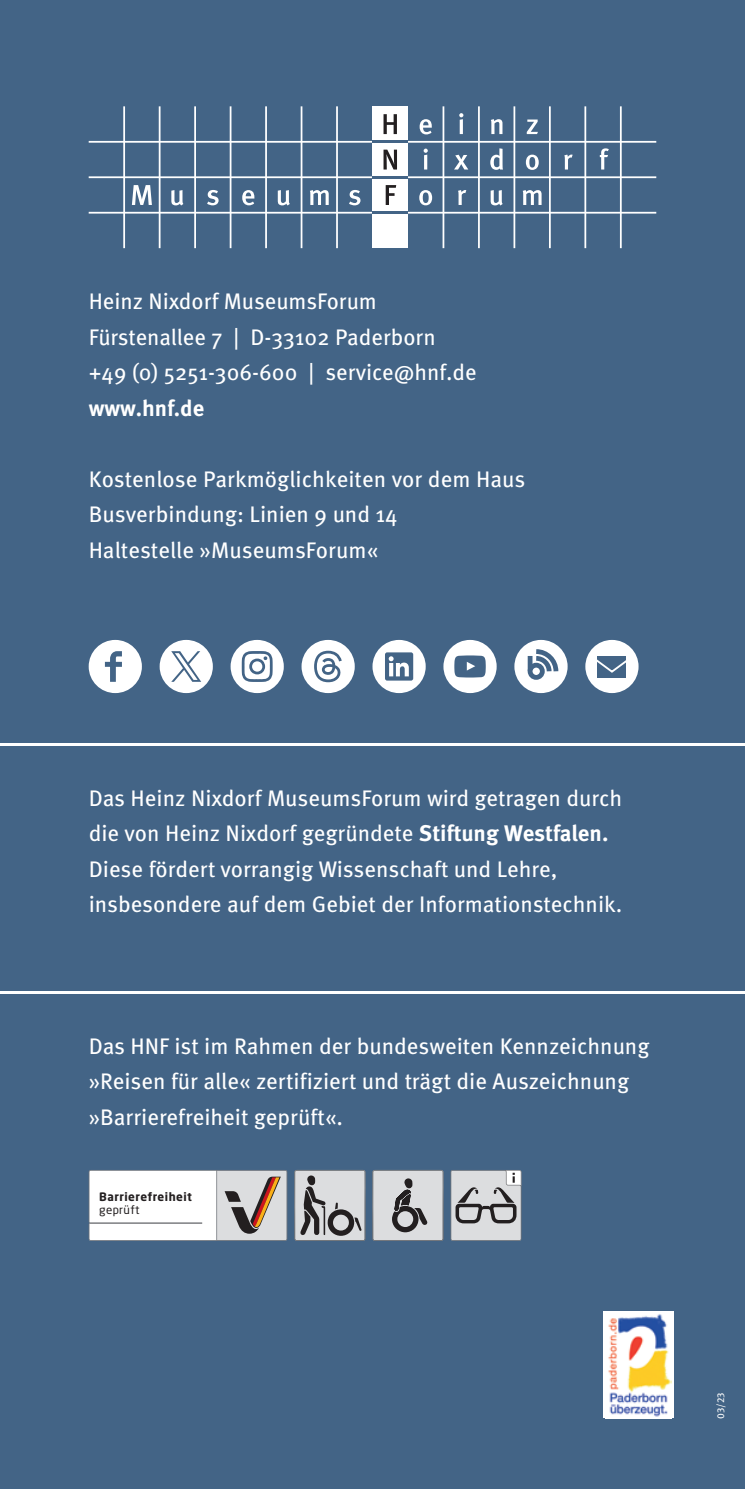
<style>
.page{position:relative;width:745px;height:1489px;background:#fff}
.page>*{position:absolute;margin:0;border:0;box-sizing:border-box;transform-origin:0 0}
.t1{font:22.5px/35.5px "Meta OT";color:#fff}
.t2{font:700 22.5px "Meta OT";color:#fff}
.t3{font:700 11.5px "Neo Sans Pro";letter-spacing:.04em;color:#231f20}
.t4{font:11.5px "Neo Sans Pro";letter-spacing:.03em;color:#231f20}
.t5{font:10px "Meta OT";color:#fff}
.s1{font-weight:700}
</style>
<div class="page">
<div style="left:0;top:0;width:744px;height:742px;background:#436486"></div>
<div style="left:0;top:746px;width:744px;height:244px;background:#436486"></div>
<div style="left:0;top:994px;width:744px;height:494px;background:#436486"></div>
<svg style="left:89px;top:106px;width:567px;height:142px"></svg>
<hr style="left:372px;top:212px;width:35px;height:2px;background:#436486">
<hr style="left:372px;top:176px;width:35px;height:2px;background:#436486">
<hr style="left:372px;top:141px;width:35px;height:2px;background:#436486">
<svg style="left:294px;top:1170px;width:71px;height:70px;background:#b2b2b4"></svg>
<svg style="left:372px;top:1170px;width:71px;height:70px;background:#bebec0"></svg>
<svg style="left:450px;top:1170px;width:71px;height:70px;background:#bebec0"></svg>
<svg style="left:89px;top:1170px;width:198px;height:70px;background:#e5e2e1"></svg>
<div style="left:301px;top:640px;width:53px;height:53px;background:#fff;border-radius:50%"></div>
<svg style="left:314px;top:650px;width:27px;height:32px"></svg>
<div style="left:89px;top:640px;width:53px;height:53px;background:#fff;border-radius:50%"></div>
<svg style="left:105px;top:651px;width:17px;height:30px"></svg>
<div style="left:230px;top:640px;width:53px;height:53px;background:#fff;border-radius:50%"></div>
<svg style="left:241px;top:651px;width:31px;height:31px"></svg>
<div style="left:159px;top:640px;width:54px;height:53px;background:#fff;border-radius:50%"></div>
<svg style="left:171px;top:651px;width:30px;height:30px"></svg>
<div style="left:585px;top:640px;width:53px;height:53px;background:#fff;border-radius:50%"></div>
<div style="left:597px;top:656px;width:29px;height:21px;background:#436486"></div>
<svg style="left:597px;top:659px;width:29px;height:14px"></svg>
<div style="left:514px;top:640px;width:53px;height:53px;background:#fff;border-radius:50%"></div>
<div style="left:527px;top:662px;width:17px;height:17px;border:5px solid #436486;border-radius:50%"></div>
<svg style="left:527px;top:646px;width:33px;height:30px"></svg>
<div style="left:443px;top:640px;width:53px;height:53px;background:#fff;border-radius:50%"></div>
<svg style="left:454px;top:655px;width:31px;height:22px"></svg>
<div style="left:372px;top:640px;width:53px;height:53px;background:#fff;border-radius:50%"></div>
<div style="left:385px;top:652px;width:28px;height:28px;background:#436486;border-radius:2px"></div>
<svg style="left:388px;top:656px;width:20px;height:20px"></svg>
<div style="left:602px;top:1311px;width:71px;height:106px;background:#fff"></div>
<img style="left:608px;top:1314px;width:63px;height:103px">
<p class="t1" style="left:89px;top:284px;width:389px">Heinz Nixdorf MuseumsForum<br>Fürstenallee 7 | D-33102 Paderborn +49 (0) 5251-306-600 | service@hnf.de</p>
<p class="t2" style="left:89px;top:394px;width:117px">www.hnf.de</p>
<p class="t1" style="left:89px;top:461px;width:438px">Kostenlose Parkmöglichkeiten vor dem Haus<br>Busverbindung: Linien 9 und 14<br>Haltestelle »MuseumsForum«</p>
<p class="t1" style="left:89px;top:780px;width:535px">Das Heinz Nixdorf MuseumsForum wird getragen durch die von Heinz Nixdorf gegründete <span class="s1">Stiftung Westfalen.<br></span>Diese fördert vorrangig Wissenschaft und Lehre, insbesondere auf dem Gebiet der Informationstechnik.</p>
<p class="t1" style="left:89px;top:1028px;width:562px">Das HNF ist im Rahmen der bundesweiten Kennzeichnung »Reisen für alle« zertifiziert und trägt die Auszeichnung »Barrierefreiheit geprüft«.</p>
<p class="t3" style="left:99px;top:1189px;width:94px">Barrierefreiheit</p>
<p class="t4" style="left:99px;top:1202px;width:42px">geprüft</p>
<p class="t5" style="left:714px;top:1418px;width:28px;rotate:-90deg">03/23</p>
</div>
